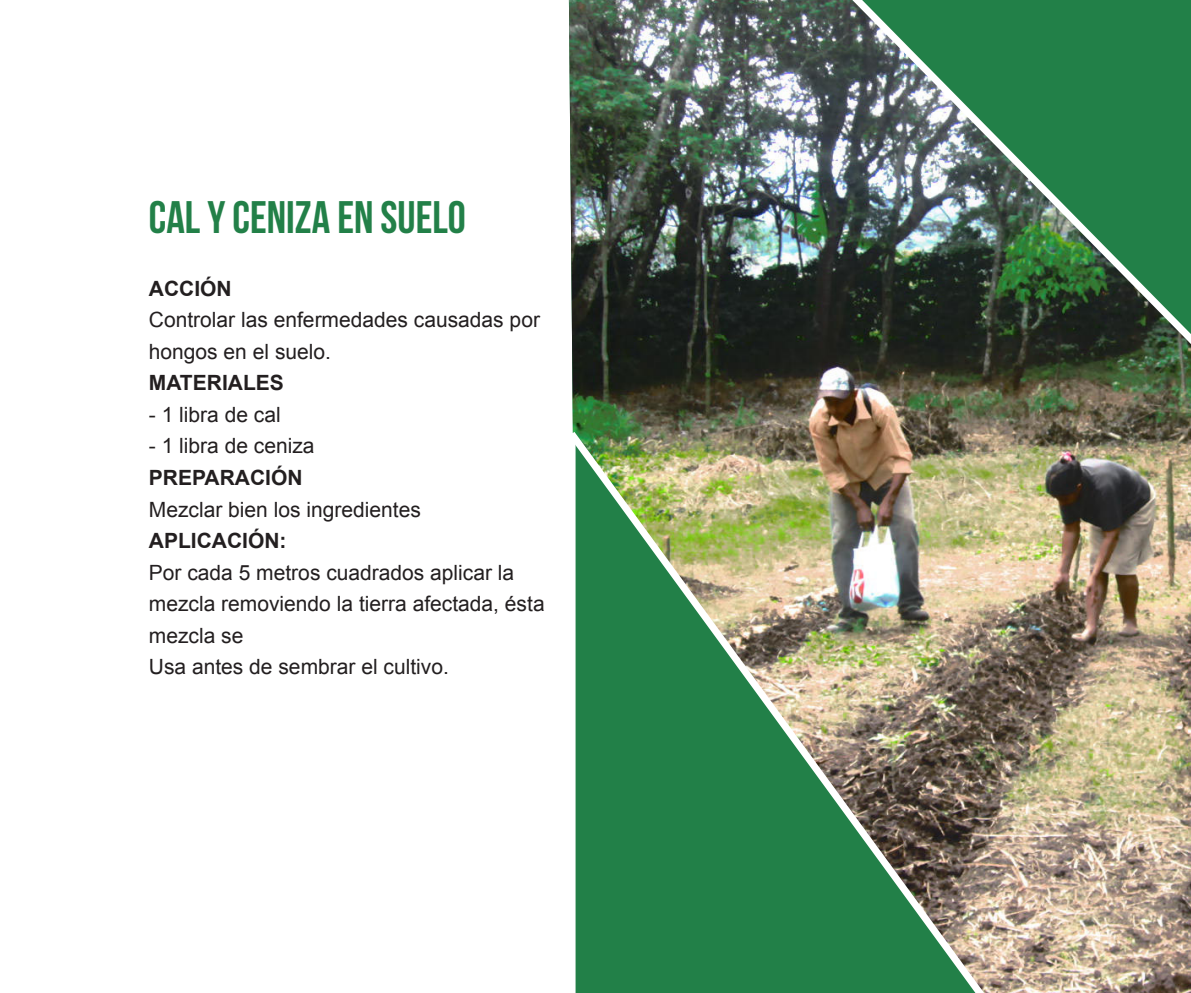
<style>
.page{position:relative;width:1191px;height:993px;background:#fff}
.page>*{position:absolute;margin:0;border:0;box-sizing:border-box;transform-origin:0 0}
.t1{font:45.5px "Bebas Neue";color:#228048}
.t2{font:21px/31.5px "Arial";color:#231f20}
.t3{font:700 21px "Arial";color:#231f20}
</style>
<div class="page">
<img style="left:569px;top:0;width:622px;height:992px">
<img style="left:569px;top:424px;width:434px;height:568px">
<img style="left:828px;top:0;width:363px;height:372px">
<p class="t1" style="left:149px;top:192px;width:318px">CAL Y CENIZA EN SUELO</p>
<p class="t3" style="left:149px;top:274px;width:84px">ACCIÓN</p>
<p class="t2" style="left:149px;top:304px;width:392px">Controlar las enfermedades causadas por hongos en el suelo.</p>
<p class="t3" style="left:149px;top:369px;width:136px">MATERIALES</p>
<p class="t2" style="left:149px;top:399px;width:133px">- 1 libra de cal</p>
<p class="t2" style="left:149px;top:430px;width:167px">- 1 libra de ceniza</p>
<p class="t3" style="left:149px;top:463px;width:155px">PREPARACIÓN</p>
<p class="t2" style="left:149px;top:493px;width:273px">Mezclar bien los ingredientes</p>
<p class="t3" style="left:149px;top:526px;width:139px">APLICACIÓN:</p>
<p class="t2" style="left:149px;top:556px;width:397px">Por cada 5 metros cuadrados aplicar la mezcla removiendo la tierra afectada, ésta mezcla se</p>
<p class="t2" style="left:149px;top:651px;width:301px">Usa antes de sembrar el cultivo.</p>
</div>
